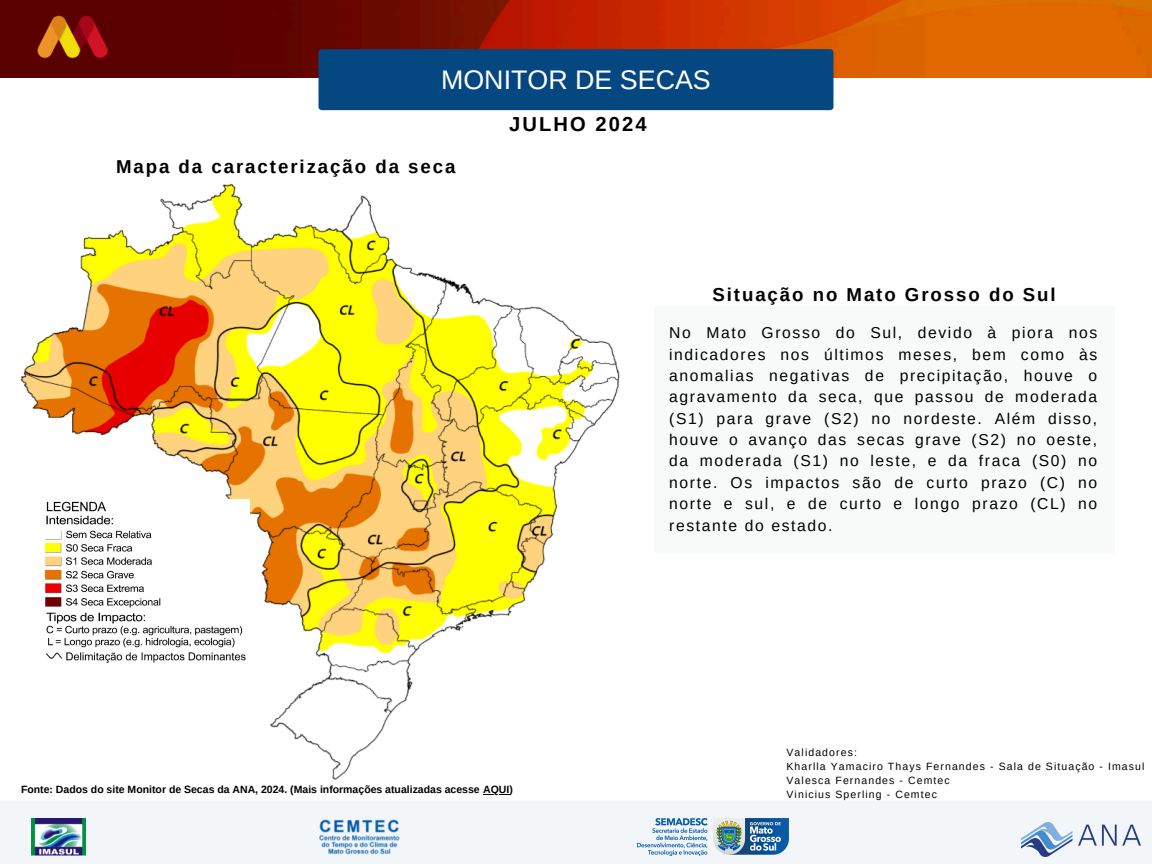
<style>
.page{position:relative;width:1152px;height:864px;background:#fff}
.page>*{position:absolute;margin:0;border:0;box-sizing:border-box;transform-origin:0 0}
.t1{font:26.85px "Arimo";color:#fff}
.t2{font:700 20.1px "Arimo";letter-spacing:.105em;color:#000}
.t3{font:700 18.6px "Arimo";letter-spacing:.105em;color:#000}
.t4{font:15.6px/21.3px "Arimo";letter-spacing:.105em;color:#000;text-align:justify}
.t5{font:10.5px "Arimo";letter-spacing:.105em;color:#000}
.t6{font:700 10.5px "Arimo";color:#000}
</style>
<div class="page">
<img style="left:0;top:0;width:1152px;height:77px">
<img style="left:20px;top:183px;width:600px;height:597px">
<img style="left:403px;top:705px;width:157px;height:75px">
<div style="left:0;top:801px;width:1152px;height:63px;background:#f3f6f9"></div>
<img style="left:43px;top:499px;width:207px;height:168px">
<img style="left:32px;top:819px;width:54px;height:37px">
<img style="left:637px;top:819px;width:151px;height:37px">
<div style="left:319px;top:49px;width:514px;height:61px;background:#054780"></div>
<div style="left:654px;top:306px;width:460px;height:246px;background:#f8f9f9"></div>
<img style="left:32px;top:8px;width:82px;height:59px">
<svg style="left:483px;top:794px;width:26px;height:1px"></svg>
<h5 class="t1" style="left:441px;top:64px;width:271px">MONITOR DE SECAS</h5>
<p class="t3" style="left:116px;top:156px;width:341px">Mapa da caracterização da seca</p>
<p class="t2" style="left:509px;top:113px;width:139px">JULHO 2024</p>
<p class="t3" style="left:712px;top:284px;width:345px">Situação no Mato Grosso do Sul</p>
<p class="t4" style="left:669px;top:322px;width:430px">No Mato Grosso do Sul, devido à piora nos indicadores nos últimos meses, bem como às anomalias negativas de precipitação, houve o agravamento da seca, que passou de moderada (S1) para grave (S2) no nordeste. Além disso, houve o avanço das secas grave (S2) no oeste, da moderada (S1) no leste, e da fraca (S0) no norte. Os impactos são de curto prazo (C) no norte e sul, e de curto e longo prazo (CL) no restante do estado.</p>
<p class="t6" style="left:21px;top:784px;width:493px">Fonte: Dados do site Monitor de Secas da ANA, 2024. (Mais informações atualizadas acesse AQUI)</p>
<h4 class="t5" style="left:787px;top:747px;width:72px">Validadores:</h4>
<p class="t5" style="left:787px;top:761px;width:359px">Kharlla Yamaciro Thays Fernandes - Sala de Situação - Imasul</p>
<p class="t5" style="left:787px;top:775px;width:165px">Valesca Fernandes - Cemtec</p>
<p class="t5" style="left:787px;top:789px;width:152px">Vinicius Sperling - Cemtec</p>
</div>
